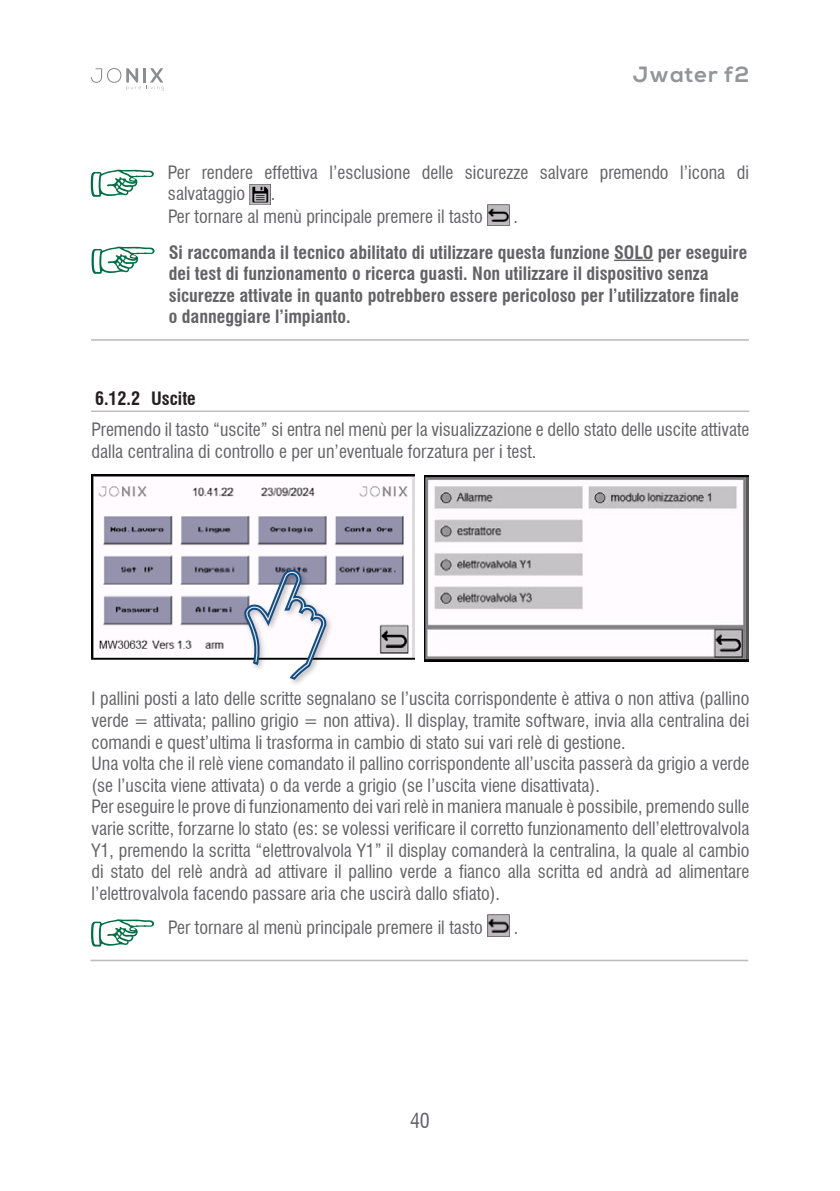
<style>
.page{position:relative;width:840px;height:1191px;background:#fff}
.page>*{position:absolute;margin:0;border:0;box-sizing:border-box;transform-origin:0 0}
.t1{font:700 22px "Nexa";letter-spacing:.05em;color:#939598}
.t2{font:condensed 20px "Swiss 721 BT";color:#636366}
.t3{font:condensed 18px/21.6px "Swiss 721 BT";color:#636366}
.t4{font:700 condensed 18px/21.6px "Swiss 721 BT";color:#636366}
.t5{font:700 condensed 18px "Swiss 721 BT";color:#231f20}
</style>
<div class="page">
<svg style="left:91px;top:68px;width:73px;height:23px"></svg>
<img style="left:424px;top:476px;width:323px;height:186px">
<img style="left:91px;top:474px;width:323px;height:185px">
<div style="left:241px;top:566px;width:92px;height:121px;background:#231f20;opacity:.3"></div>
<svg style="left:242px;top:567px;width:87px;height:114px"></svg>
<hr style="left:90px;top:959px;width:657px;height:2px;background:#bcbdc0">
<hr style="left:91px;top:339px;width:657px;height:2px;background:#bcbdc0">
<hr style="left:91px;top:411px;width:658px;height:1px;background:#9e9fa3">
<svg style="left:91px;top:919px;width:63px;height:28px"></svg>
<img style="left:487px;top:914px;width:22px;height:22px">
<svg style="left:91px;top:246px;width:64px;height:28px"></svg>
<hr style="left:613px;top:260px;width:40px;height:1px;background:#636366">
<svg style="left:91px;top:169px;width:63px;height:28px"></svg>
<img style="left:249px;top:184px;width:22px;height:21px">
<img style="left:487px;top:204px;width:21px;height:22px">
<p class="t1" style="left:632px;top:61px;width:118px">Jwater f2</p>
<p class="t3" style="left:168px;top:161px;width:582px">Per rendere effettiva l’esclusione delle sicurezze salvare premendo l’icona di salvataggio</p>
<p class="t3" style="left:168px;top:182px;width:316px;line-height:22.6px;text-indent:103px">.<br>Per tornare al menù principale premere il tasto</p>
<p class="t3" style="left:513px;top:206px;width:6px">.</p>
<p class="t4" style="left:169px;top:241px;width:579px">Si raccomanda il tecnico abilitato di utilizzare questa funzione SOLO per eseguire dei test di funzionamento o ricerca guasti. Non utilizzare il dispositivo senza sicurezze attivate in quanto potrebbero essere pericoloso per l’utilizzatore finale o danneggiare l’impianto.</p>
<p class="t5" style="left:95px;top:388px;width:102px">6.12.2 Uscite</p>
<p class="t3" style="left:91px;top:419px;width:659px">Premendo il tasto “uscite” si entra nel menù per la visualizzazione e dello stato delle uscite attivate dalla centralina di controllo e per un’eventuale forzatura per i test.</p>
<p class="t3" style="left:91px;top:688px;width:659px">I pallini posti a lato delle scritte segnalano se l’uscita corrispondente è attiva o non attiva (pallino verde = attivata; pallino grigio = non attiva). Il display, tramite software, invia alla centralina dei comandi e quest’ultima li trasforma in cambio di stato sui vari relè di gestione.<br>Una volta che il relè viene comandato il pallino corrispondente all’uscita passerà da grigio a verde (se l’uscita viene attivata) o da verde a grigio (se l’uscita viene disattivata).<br>Per eseguire le prove di funzionamento dei vari relè in maniera manuale è possibile, premendo sulle varie scritte, forzarne lo stato (es: se volessi verificare il corretto funzionamento dell’elettrovalvola Y1, premendo la scritta “elettrovalvola Y1” il display comanderà la centralina, la quale al cambio di stato del relè andrà ad attivare il pallino verde a fianco alla scritta ed andrà ad alimentare l’elettrovalvola facendo passare aria che uscirà dallo sfiato).</p>
<p class="t3" style="left:168px;top:916px;width:316px">Per tornare al menù principale premere il tasto</p>
<p class="t3" style="left:513px;top:916px;width:6px">.</p>
<p class="t2" style="left:410px;top:1108px;width:21px">40</p>
</div>
